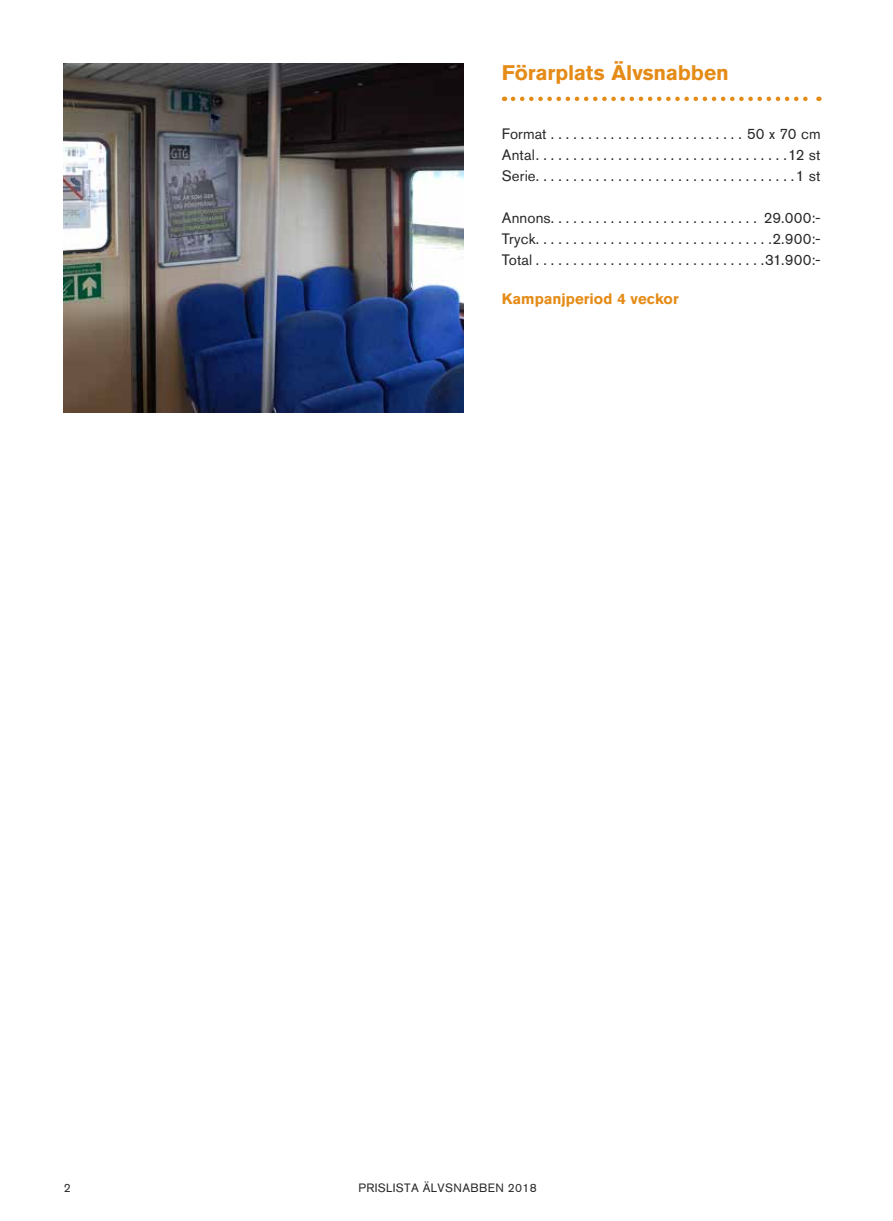
<style>
.page{position:relative;width:893px;height:1221px;background:#fff}
.page>*{position:absolute;margin:0;border:0;box-sizing:border-box;transform-origin:0 0}
.t1{font:700 21px "Akzidenz Grotesk BE";letter-spacing:-.005em;color:#e58b17}
.t2{font:15px/21px "Akzidenz Grotesk BE";letter-spacing:.01em;color:#282828;text-align:justify}
.t3{font:700 15px "Akzidenz Grotesk BE";color:#e58b17}
.t4{font:12px "Akzidenz Grotesk BE";letter-spacing:.03em;color:#282828}
</style>
<div class="page">
<img style="left:64px;top:64px;width:399px;height:348px">
<svg style="left:513px;top:97px;width:306px;height:4px"></svg>
<h1 class="t1" style="left:502px;top:60px;width:229px">Förarplats Älvsnabben</h1>
<p class="t2" style="left:502px;top:123px;width:320px">Format . . . . . . . . . . . . . . . . . . . . . . . . . . 50 x 70 cm Antal . . . . . . . . . . . . . . . . . . . . . . . . . . . . . . . . . 12 st Serie . . . . . . . . . . . . . . . . . . . . . . . . . . . . . . . . . . 1 st</p>
<p class="t2" style="left:502px;top:207px;width:320px">Annons . . . . . . . . . . . . . . . . . . . . . . . . . . . . 29.000:- Tryck . . . . . . . . . . . . . . . . . . . . . . . . . . . . . . . 2.900:- Total . . . . . . . . . . . . . . . . . . . . . . . . . . . . . . 31.900:-</p>
<p class="t3" style="left:502px;top:290px;width:178px">Kampanjperiod 4 veckor</p>
<p class="t4" style="left:64px;top:1180px;width:8px">2</p>
<p class="t4" style="left:358px;top:1180px;width:180px">PRISLISTA ÄLVSNABBEN 2018</p>
</div>
